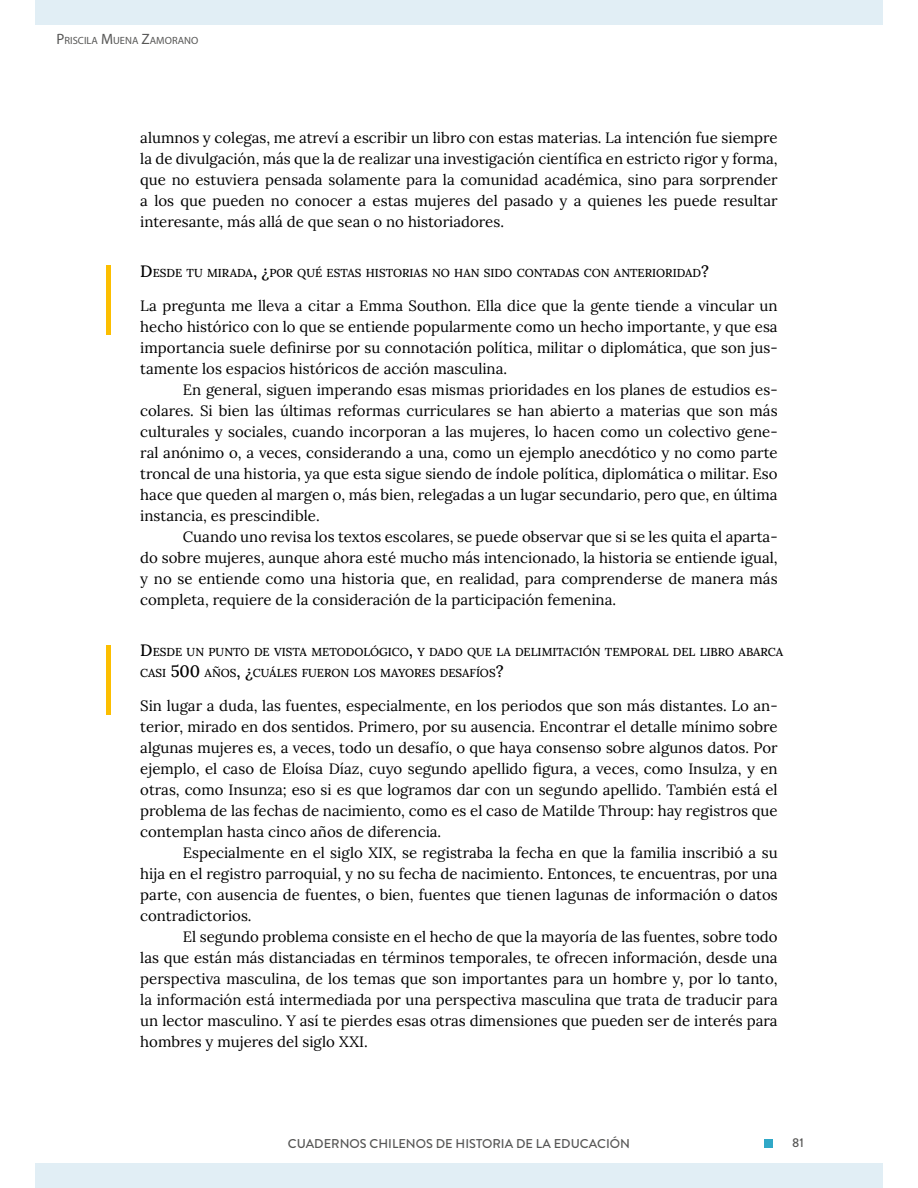
<style>
.page{position:relative;width:918px;height:1188px;background:#fff}
.page>*{position:absolute;margin:0;border:0;box-sizing:border-box;transform-origin:0 0}
.cche-body{font:15px/21px "Lora";color:#000;text-align:justify}
.cche-body-i{font:15px/21px "Lora";color:#000;text-align:justify}
.t1{font:500 12.75px "Brandon Grotesque";color:#575756}
.sub-1-entrevista{font:500 11.55px/21px "Lora";color:#000}
.t2{font:10.5px "Myriad Pro";color:#575756}
.s1{font-size:15px}
.s2{font-size:16.5px}
</style>
<div class="page">
<div style="left:35px;top:0;width:848px;height:25px;background:#e1eef5"></div>
<div style="left:35px;top:1164px;width:848px;height:24px;background:#e1eef5"></div>
<div style="left:764px;top:1139px;width:9px;height:9px;background:#30a8c7"></div>
<div style="left:106px;top:645px;width:5px;height:70px;background:#fcbe00"></div>
<div style="left:106px;top:265px;width:5px;height:70px;background:#fcbe00"></div>
<p class="t2" style="left:57px;top:34px;width:143px"><span class="s1">P</span>RISCILA <span class="s1">M</span>UENA <span class="s1">Z</span>AMORANO</p>
<p class="cche-body" style="left:140px;top:126px;width:639px">alumnos y colegas, me atreví a escribir un libro con estas materias. La intención fue siempre la de divulgación, más que la de realizar una investigación científica en estricto rigor y forma, que no estuviera pensada solamente para la comunidad académica, sino para sorprender a los que pueden no conocer a estas mujeres del pasado y a quienes les puede resultar interesante, más allá de que sean o no historiadores.</p>
<p class="sub-1-entrevista" style="left:140px;top:262px;width:570px"><span class="s2">D</span>ESDE TU MIRADA<span class="s2">, ¿</span>POR QUÉ ESTAS HISTORIAS NO HAN SIDO CONTADAS CON ANTERIORIDAD<span class="s2">?</span></p>
<p class="cche-body-i" style="left:140px;top:294px;width:639px">La pregunta me lleva a citar a Emma Southon. Ella dice que la gente tiende a vincular un hecho histórico con lo que se entiende popularmente como un hecho importante, y que esa importancia suele definirse por su connotación política, militar o diplomática, que son jus&shy;tamente los espacios históricos de acción masculina.</p>
<p class="cche-body" style="left:140px;top:378px;width:639px;text-indent:43px">En general, siguen imperando esas mismas prioridades en los planes de estudios es&shy;colares. Si bien las últimas reformas curriculares se han abierto a materias que son más culturales y sociales, cuando incorporan a las mujeres, lo hacen como un colectivo gene&shy;ral anónimo o, a veces, considerando a una, como un ejemplo anecdótico y no como parte troncal de una historia, ya que esta sigue siendo de índole política, diplomática o militar. Eso hace que queden al margen o, más bien, relegadas a un lugar secundario, pero que, en última instancia, es prescindible.</p>
<p class="cche-body" style="left:140px;top:525px;width:639px;text-indent:43px">Cuando uno revisa los textos escolares, se puede observar que si se les quita el aparta&shy;do sobre mujeres, aunque ahora esté mucho más intencionado, la historia se entiende igual, y no se entiende como una historia que, en realidad, para comprenderse de manera más completa, requiere de la consideración de la participación femenina.</p>
<p class="sub-1-entrevista" style="left:140px;top:641px;width:644px"><span class="s2">D</span>ESDE UN PUNTO DE VISTA METODOLÓGICO<span class="s2">,</span> Y DADO QUE LA DELIMITACIÓN TEMPORAL DEL LIBRO ABARCA<br>CASI <span class="s2">500</span> AÑOS<span class="s2">, ¿</span>CUÁLES FUERON LOS MAYORES DESAFÍOS<span class="s2">?</span></p>
<p class="cche-body-i" style="left:140px;top:694px;width:639px">Sin lugar a duda, las fuentes, especialmente, en los periodos que son más distantes. Lo an&shy;terior, mirado en dos sentidos. Primero, por su ausencia. Encontrar el detalle mínimo sobre algunas mujeres es, a veces, todo un desafío, o que haya consenso sobre algunos datos. Por ejemplo, el caso de Eloísa Díaz, cuyo segundo apellido figura, a veces, como Insulza, y en otras, como Insunza; eso si es que logramos dar con un segundo apellido. También está el problema de las fechas de nacimiento, como es el caso de Matilde Throup: hay registros que contemplan hasta cinco años de diferencia.</p>
<p class="cche-body" style="left:140px;top:841px;width:639px;text-indent:43px">Especialmente en el siglo XIX, se registraba la fecha en que la familia inscribió a su hija en el registro parroquial, y no su fecha de nacimiento. Entonces, te encuentras, por una parte, con ausencia de fuentes, o bien, fuentes que tienen lagunas de información o datos contradictorios.</p>
<p class="cche-body" style="left:140px;top:925px;width:639px;text-indent:43px">El segundo problema consiste en el hecho de que la mayoría de las fuentes, sobre todo las que están más distanciadas en términos temporales, te ofrecen información, desde una perspectiva masculina, de los temas que son importantes para un hombre y, por lo tanto, la información está intermediada por una perspectiva masculina que trata de traducir para un lector masculino. Y así te pierdes esas otras dimensiones que pueden ser de interés para hombres y mujeres del siglo XXI.</p>
<p class="t1" style="left:288px;top:1135px;width:344px">CUADERNOS CHILENOS DE HISTORIA DE LA EDUCACIÓN</p>
<p class="t1" style="left:792px;top:1134px;width:13px">81</p>
</div>
